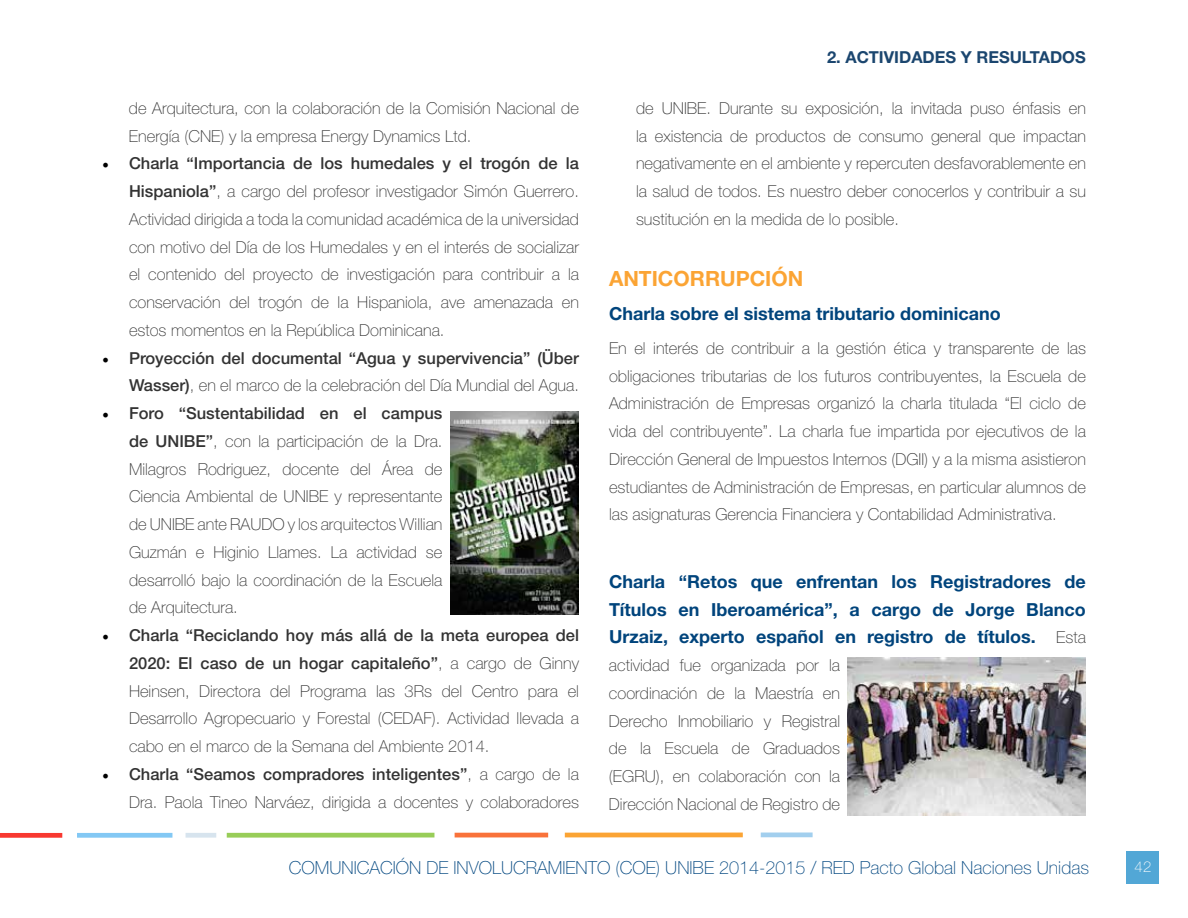
<style>
.page{position:relative;width:1188px;height:918px;background:#fff}
.page>*{position:absolute;margin:0;border:0;box-sizing:border-box;transform-origin:0 0}
.t1{font:700 21px "Helvetica Neue LT Std";color:#fba434}
.t2{font:700 18px/27.8px "Helvetica Neue LT Std";color:#00447c;text-align:justify}
.t3{font:100 18px "Helvetica Neue LT Std";color:#004680}
.t4{font:100 16.5px/27.8px "Helvetica Neue LT Std";color:#333;text-align:justify}
.t5{font:500 16.5px/27.8px "Helvetica Neue LT Std";color:#333;text-align:right}
.t6{font:700 16.5px "Helvetica Neue LT Std";color:#1b466f}
.t7{font:100 15px "Helvetica Neue LT Std";color:#fff}
.s1{font-family:"Minion Pro";font-weight:400;font-size:18px;color:#000}
.s2{font-weight:500}
.s3{font-weight:100}
.s4{font-weight:100;font-size:16.5px;color:#333}
</style>
<div class="page">
<hr style="left:565px;top:833px;width:178px;height:4px;background:#fba434">
<hr style="left:761px;top:833px;width:52px;height:4px;background:#a2cfee">
<div style="left:77px;top:833px;width:95px;height:5px;background:#83c8f4"></div>
<hr style="left:455px;top:833px;width:93px;height:4px;background:#f9723a">
<div style="left:0;top:833px;width:62px;height:5px;background:#f83830"></div>
<div style="left:227px;top:833px;width:207px;height:5px;background:#98cd58"></div>
<div style="left:186px;top:833px;width:30px;height:5px;background:#d7e4ee"></div>
<div style="left:1126px;top:851px;width:34px;height:33px;background:#52a7d6"></div>
<img style="left:450px;top:411px;width:129px;height:203px">
<img style="left:848px;top:658px;width:238px;height:158px">
<p class="t4" style="left:129px;top:94px;width:451px">de Arquitectura, con la colaboración de la Comisión Nacional de<br>Energía (CNE</p>
<p class="t4" style="left:220px;top:122px;width:253px">) y la empresa Energy Dynamics Ltd.</p>
<p class="t4" style="left:129px;top:150px;width:452px;text-indent:-27px"><span class="s1">•</span> <span class="s2">Charla “Importancia de los humedales y el trogón de la Hispaniola”</span>, a cargo del profesor investigador Simón Guerrero.<br>Actividad dirigida a toda la comunidad académica de la universidad con motivo del Día de los Humedales y en el interés de socializar el contenido del proyecto de investigación para contribuir a la conservación del trogón de la Hispaniola, ave amenazada en estos momentos en la República Dominicana.</p>
<p class="t5" style="left:102px;top:344px;width:479px"><span class="s1">•</span> Proyección del documental “Agua y supervivencia” (Über<br>Wasser)<span class="s3">, en el marco de la celebración del Día Mundial del Agua.</span></p>
<p class="t4" style="left:129px;top:399px;width:315px;text-indent:-27px"><span class="s1">•</span> <span class="s2">Foro “Sustentabilidad en el campus de UNIBE”</span>, con la participación de la Dra.<br>Milagros Rodriguez, docente del Área de Ciencia Ambiental de UN IBE y representante de UN IBE ante RAU</p>
<p class="t4" style="left:129px;top:510px;width:315px;text-indent:132px">DO y los arquitectos Willian Guzmán e Higinio Llames. La actividad se desarrolló bajo la coordinación de la Escuela de Arquitectura.</p>
<p class="t4" style="left:129px;top:621px;width:452px;text-indent:-27px"><span class="s1">•</span> <span class="s2">Charla “Reciclando hoy más allá de la meta europea del 2020: El caso de un hogar capitaleño”</span>, a cargo de Ginny Heinsen, Directora del Programa las 3Rs del Centro para el Desarrollo Agropecuario y Forestal (CEDAF). Actividad llevada a cabo en el marco de la Semana del Ambiente 2014.</p>
<p class="t4" style="left:102px;top:760px;width:479px;text-align:right"><span class="s1">•</span> <span class="s2">Charla “Seamos compradores inteligentes”</span>, a cargo de la<br>Dra. Paola Tineo Narváez, dirigida a docentes y colaboradores</p>
<p class="t6" style="left:827px;top:47px;width:260px">2. ACTIVIDADES Y RESULTADOS</p>
<p class="t4" style="left:636px;top:94px;width:452px">de UN IBE . Durante su exposición, la invitada puso énfasis en la existencia de productos de consumo general que impactan negativamente en el ambiente y repercuten desfavorablemente en la salud de todos. Es nuestro deber conocerlos y contribuir a su sustitución en la medida de lo posible.</p>
<p class="t1" style="left:609px;top:266px;width:196px">ANTICORRUPCIÓN</p>
<p class="t2" style="left:609px;top:299px;width:393px">Charla sobre el sistema tributario dominicano</p>
<p class="t4" style="left:609px;top:334px;width:479px">En el interés de contribuir a la gestión ética y transparente de las obligaciones tributarias de los futuros contribuyentes, la Escuela de Administración de Empresas organizó la charla titulada “El ciclo de vida del contribuyente”. La charla fue impartida por ejecutivos de la Dirección General de Impuestos Internos (DGII) y a la misma asistieron estudiantes de Administración de Empresas, en particular alumnos de las asignaturas Gerencia Financiera y Contabilidad Administrativa.</p>
<p class="t2" style="left:609px;top:567px;width:478px">Charla “Retos que enfrentan los Registradores de Títulos en Iberoamérica”, a cargo de Jorge Blanco Urzaiz, experto español en registro de títulos. <span class="s4">Esta</span></p>
<p class="t4" style="left:609px;top:651px;width:233px">actividad fue organizada por la coordinación de la Maestría en Derecho Inmobiliario y Registral de la Escuela de Graduados (EGRU), en colaboración con la Dirección Nacional de Registro de</p>
<p class="t3" style="left:289px;top:857px;width:802px">COMUNICACIÓN DE INVOLUCRAMIENTO (COE) UNIBE 2014-2015 / RED Pacto Global Naciones Unidas</p>
<p class="t7" style="left:1135px;top:858px;width:18px">42</p>
</div>
